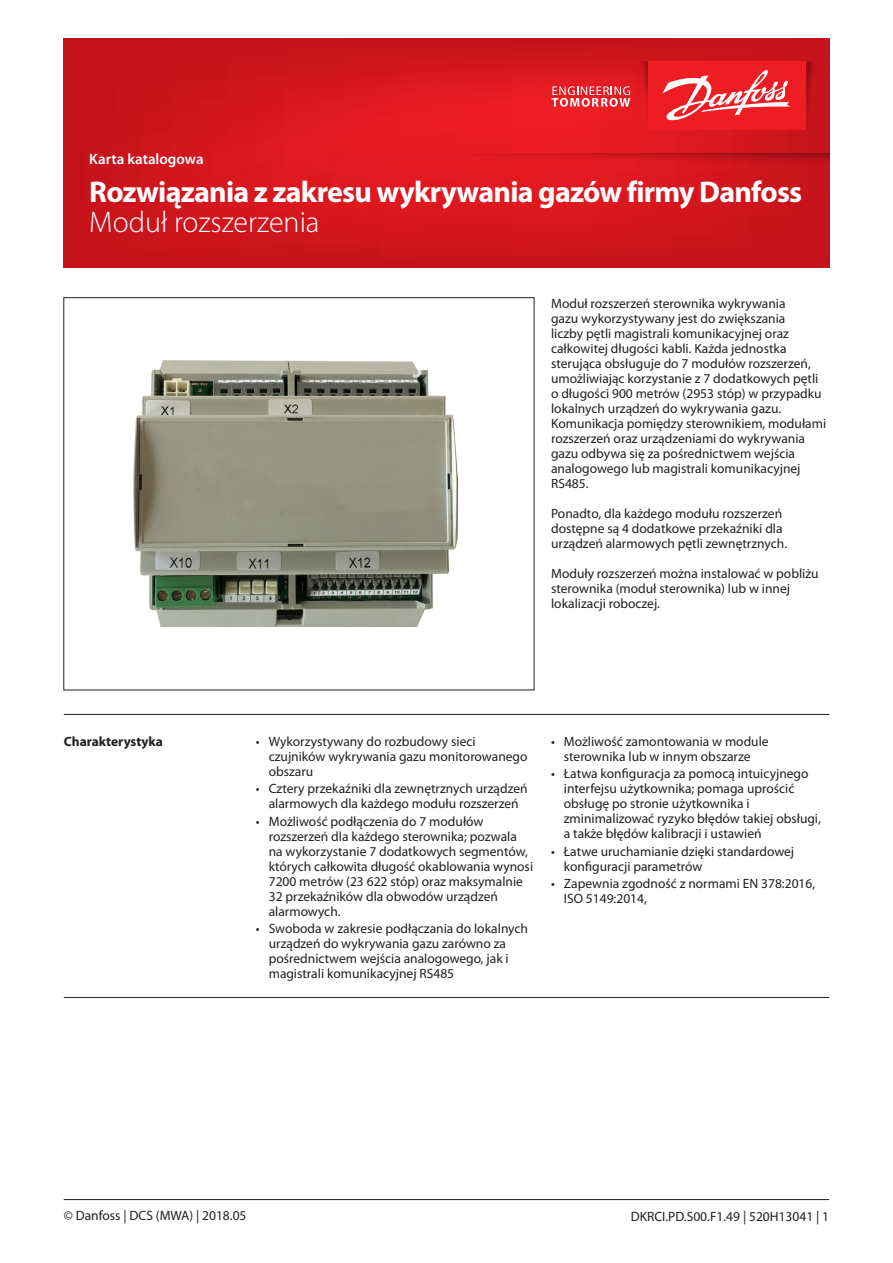
<style>
.page{position:relative;width:893px;height:1263px;background:#fff}
.page>*{position:absolute;margin:0;border:0;box-sizing:border-box;transform-origin:0 0}
.t1{font:700 30px "Myriad Pro";letter-spacing:-.025em;color:#fff}
.t2{font:300 30px "Myriad Pro";color:#fff}
.t3{font:600 15px "Myriad Pro";color:#fff}
.Normtext{font:13.5px/15px "Myriad Pro";color:#231f20}
.Normtext__bold{font:700 13.5px "Myriad Pro";color:#231f20}
</style>
<div class="page">
<hr style="left:64px;top:714px;width:765px;height:1px;background:#231f20">
<img style="left:133px;top:360px;width:325px;height:267px">
<hr style="left:64px;top:997px;width:765px;height:1px;background:#231f20">
<svg style="left:64px;top:38px;width:765px;height:230px;background:#d3151d"></svg>
<svg style="left:806px;top:61px;width:13px;height:69px"></svg>
<svg style="left:636px;top:61px;width:12px;height:69px"></svg>
<div style="left:648px;top:61px;width:158px;height:69px;background:#ee1d23"></div>
<svg style="left:552px;top:86px;width:78px;height:21px;background:#f0696d"></svg>
<svg style="left:662px;top:70px;width:128px;height:51px"></svg>
<svg style="left:332px;top:153px;width:497px;height:13px;background:#d4171d"></svg>
<hr style="left:64px;top:1199px;width:765px;height:1px;background:#231f20">
<p class="t3" style="left:89px;top:151px;width:116px">Karta katalogowa</p>
<h1 class="t1" style="left:89px;top:175px;width:714px">Rozwiązania z zakresu wykrywania gazów firmy Danfoss</h1>
<h1 class="t2" style="left:89px;top:206px;width:232px">Moduł rozszerzenia</h1>
<p class="Normtext" style="left:551px;top:296px;width:277px">Moduł rozszerzeń sterownika wykrywania<br>gazu wykorzystywany jest do zwiększania<br>liczby pętli magistrali komunikacyjnej oraz całkowitej długości kabli. Każda jednostka sterująca obsługuje do 7 modułów rozszerzeń, umożliwiając korzystanie z 7 dodatkowych pętli o długości 900 metrów (2953 stóp) w przypadku lokalnych urządzeń do wykrywania gazu.<br>Komunikacja pomiędzy sterownikiem, modułami rozszerzeń oraz urządzeniami do wykrywania gazu odbywa się za pośrednictwem wejścia analogowego lub magistrali komunikacyjnej RS485.</p>
<p class="Normtext" style="left:551px;top:506px;width:238px">Ponadto, dla każdego modułu rozszerzeń dostępne są 4 dodatkowe przekaźniki dla urządzeń alarmowych pętli zewnętrznych.</p>
<p class="Normtext" style="left:551px;top:566px;width:269px">Moduły rozszerzeń można instalować w pobliżu sterownika (moduł sterownika) lub w innej lokalizacji roboczej.</p>
<p class="Normtext__bold" style="left:64px;top:734px;width:101px">Charakterystyka</p>
<p class="Normtext" style="left:269px;top:734px;width:260px;text-indent:-13px">• Wykorzystywany do rozbudowy sieci czujników wykrywania gazu monitorowanego obszaru</p>
<p class="Normtext" style="left:256px;top:782px;width:273px;text-align:center">• Cztery przekaźniki dla zewnętrznych urządzeń alarmowych dla każdego modułu rozszerzeń</p>
<p class="Normtext" style="left:269px;top:814px;width:266px;text-indent:-13px">• Możliwość podłączenia do 7 modułów rozszerzeń dla każdego sterownika; pozwala na wykorzystanie 7 dodatkowych segmentów, których całkowita długość okablowania wynosi 7200 metrów (23 622 stóp) oraz maksymalnie 32 przekaźników dla obwodów urządzeń alarmowych.</p>
<p class="Normtext" style="left:269px;top:921px;width:261px;text-indent:-13px">• Swoboda w zakresie podłączania do lokalnych urządzeń do wykrywania gazu zarówno za pośrednictwem wejścia analogowego, jak i magistrali komunikacyjnej RS485</p>
<p class="Normtext" style="left:551px;top:734px;width:219px;text-align:center">• Możliwość zamontowania w module sterownika lub w innym obszarze</p>
<p class="Normtext" style="left:564px;top:767px;width:259px;text-indent:-13px">• Łatwa konfiguracja za pomocą intuicyjnego interfejsu użytkownika; pomaga uprościć obsługę po stronie użytkownika i zminimalizować ryzyko błędów takiej obsługi, a także błędów kalibracji i ustawień</p>
<p class="Normtext" style="left:564px;top:844px;width:232px;text-indent:-13px">• Łatwe uruchamianie dzięki standardowej konfiguracji parametrów</p>
<p class="Normtext" style="left:564px;top:876px;width:253px;text-indent:-13px">• Zapewnia zgodność z normami EN 378:2016,<br>ISO 5149:2014,</p>
<p class="Normtext" style="left:64px;top:1209px;width:184px">© Danfoss | DCS (MWA) | 2018.05</p>
<p class="Normtext" style="left:631px;top:1209px;width:200px">DKRCI.PD.S00.F1.49 | 520H13041 | 1</p>
</div>
